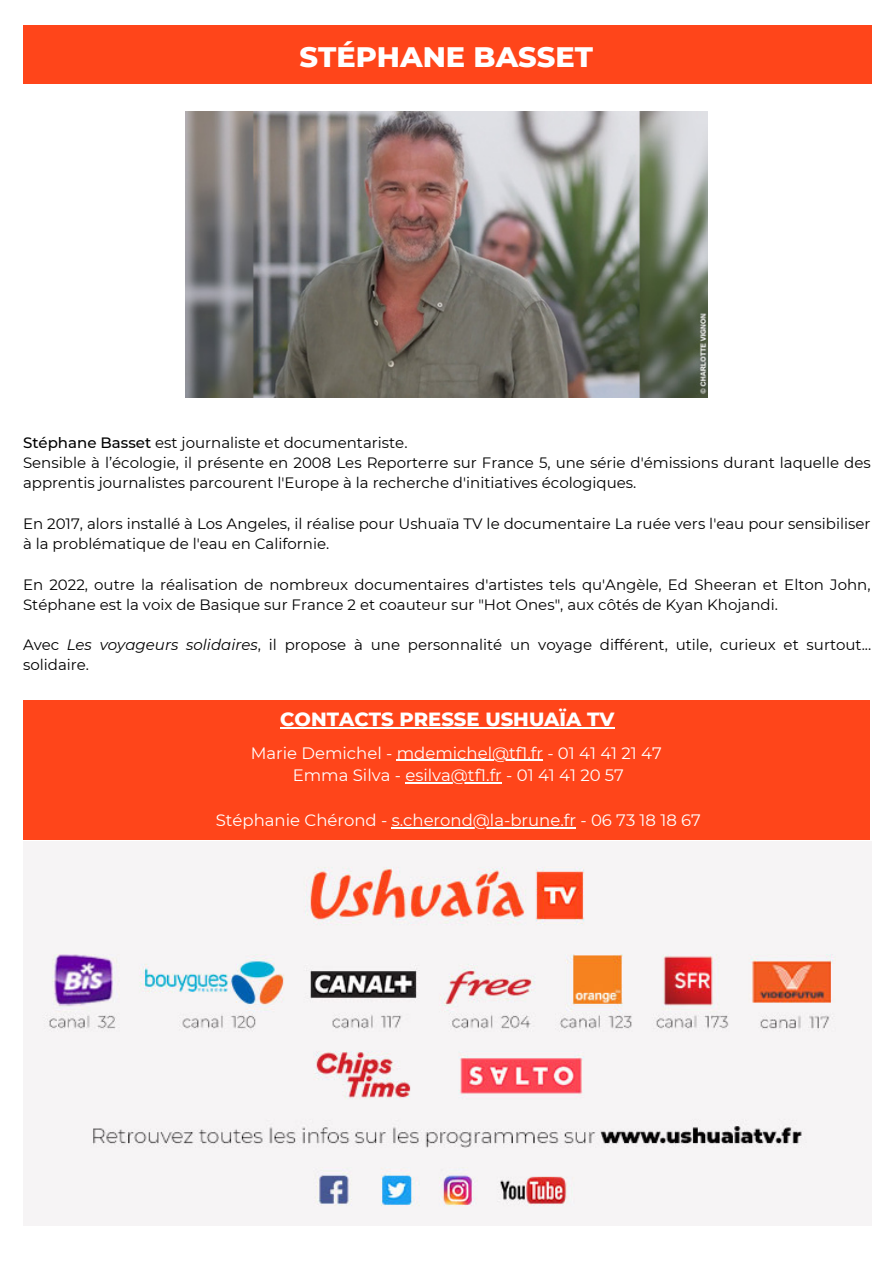
<style>
.page{position:relative;width:893px;height:1264px;background:#fff}
.page>*{position:absolute;margin:0;border:0;box-sizing:border-box;transform-origin:0 0}
.t1{font:800 28.8px "Montserrat";color:#fff}
.t2{font:800 19.5px "Montserrat";color:#fff}
.t3{font:16.5px/22.5px "Montserrat";color:#fff;text-align:center}
.t4{font:15px/20.2px "Montserrat";color:#000}
.s1{font-weight:500}
.s2{font-style:italic}
</style>
<div class="page">
<div style="left:23px;top:25px;width:848px;height:58px;background:#ff451a"></div>
<img style="left:23px;top:841px;width:848px;height:384px">
<div style="left:23px;top:700px;width:846px;height:139px;background:#ff451a"></div>
<img style="left:185px;top:111px;width:522px;height:286px">
<hr style="left:280px;top:727px;width:334px;height:1px;background:#fff">
<hr style="left:396px;top:760px;width:147px;height:1px;background:#fff">
<hr style="left:405px;top:782px;width:97px;height:1px;background:#fff">
<hr style="left:391px;top:827px;width:185px;height:1px;background:#fff">
<h1 class="t1" style="left:299px;top:39px;width:295px">STÉPHANE BASSET</h1>
<p class="t4" style="left:23px;top:432px;width:849px"><span class="s1">Stéphane Basset</span> est journaliste et documentariste.<br>Sensible à l’écologie, il présente en 2008 Les Reporterre sur France 5, une série d'émissions durant laquelle des apprentis journalistes parcourent l'Europe à la recherche d'initiatives écologiques.</p>
<p class="t4" style="left:23px;top:513px;width:848px">En 2017, alors installé à Los Angeles, il réalise pour Ushuaïa TV le documentaire La ruée vers l'eau pour sensibiliser à la problématique de l'eau en Californie.</p>
<p class="t4" style="left:23px;top:574px;width:848px">En 2022, outre la réalisation de nombreux documentaires d'artistes tels qu'Angèle, Ed Sheeran et Elton John,<br>Stéphane est la voix de Basique sur France 2 et coauteur sur "Hot Ones", aux côtés de Kyan Khojandi.</p>
<p class="t4" style="left:23px;top:634px;width:849px">Avec <span class="s2">Les voyageurs solidaires</span>, il propose à une personnalité un voyage différent, utile, curieux et surtout... solidaire.</p>
<h2 class="t2" style="left:280px;top:707px;width:336px">CONTACTS PRESSE USHUAÏA TV</h2>
<p class="t3" style="left:251px;top:741px;width:412px">Marie Demichel - mdemichel@tf1.fr - 01 41 41 21 47<br>Emma Silva - esilva@tf1.fr - 01 41 41 20 57</p>
<p class="t3" style="left:216px;top:809px;width:486px">Stéphanie Chérond - s.cherond@la-brune.fr - 06 73 18 18 67</p>
</div>
